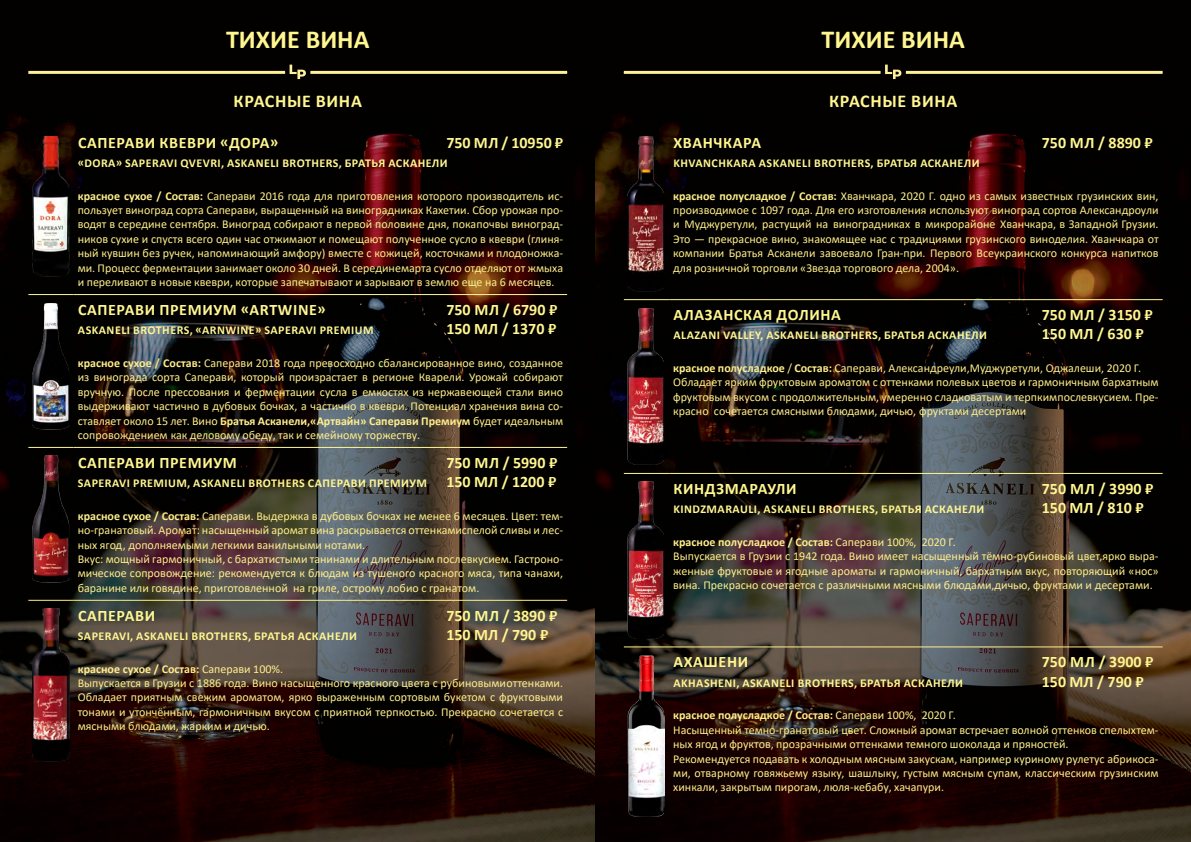
<style>
.page{position:relative;width:1191px;height:842px;background:#fff}
.page>*{position:absolute;margin:0;border:0;box-sizing:border-box;transform-origin:0 0}
.Заг-2{font:700 26px "Calibri";color:#fff690}
.Заг1{font:700 18px "Calibri";letter-spacing:.04em;color:#fff690}
.Название{font:700 16px "Calibri";letter-spacing:.04em;color:#fff690}
.Название-2{font:700 16px "Calibri";color:#fff690}
.Подзаг{font:700 16px "Calibri";color:#fff690}
.Osn{font:12px/14.4px "Calibri";color:#ffee8b;text-align:justify}
.Подзаг-2{font:700 12px "Calibri";letter-spacing:.04em;color:#fff690}
.Osn-2{font:700 12px "Calibri";color:#ffee8b}
.s1{font-weight:700}
.s2{font-size:16px}
.s3{font-weight:400}
</style>
<div class="page">
<img style="left:0;top:0;width:1191px;height:842px">
<hr style="left:28px;top:71px;width:257px;height:3px;background:#feef9a">
<hr style="left:310px;top:71px;width:257px;height:3px;background:#feef9a">
<svg style="left:289px;top:65px;width:17px;height:14px"></svg>
<hr style="left:624px;top:71px;width:256px;height:3px;background:#feef9a">
<hr style="left:906px;top:71px;width:256px;height:3px;background:#feef9a">
<svg style="left:885px;top:65px;width:16px;height:14px"></svg>
<hr style="left:28px;top:294px;width:46px;height:1px;background:#fff690">
<hr style="left:74px;top:294px;width:493px;height:1px;background:#fff690">
<hr style="left:28px;top:447px;width:46px;height:1px;background:#fff690">
<hr style="left:74px;top:447px;width:493px;height:1px;background:#fff690">
<hr style="left:28px;top:600px;width:46px;height:1px;background:#ffee8b">
<hr style="left:74px;top:600px;width:493px;height:1px;background:#ffee8b">
<img style="left:32px;top:136px;width:37px;height:141px">
<img style="left:32px;top:303px;width:37px;height:127px">
<img style="left:32px;top:456px;width:37px;height:127px">
<img style="left:32px;top:609px;width:37px;height:153px">
<hr style="left:624px;top:646px;width:45px;height:1px;background:#ffee8b">
<hr style="left:669px;top:646px;width:493px;height:1px;background:#ffee8b">
<hr style="left:624px;top:473px;width:45px;height:1px;background:#fff690">
<hr style="left:669px;top:473px;width:493px;height:1px;background:#fff690">
<hr style="left:624px;top:299px;width:45px;height:1px;background:#fff690">
<hr style="left:669px;top:299px;width:493px;height:1px;background:#fff690">
<img style="left:628px;top:136px;width:36px;height:155px">
<img style="left:628px;top:308px;width:36px;height:157px">
<img style="left:628px;top:482px;width:36px;height:156px">
<img style="left:628px;top:655px;width:36px;height:161px">
<p class="Заг-2" style="left:226px;top:21px;width:145px">ТИХИЕ ВИНА</p>
<p class="Заг-2" style="left:821px;top:21px;width:145px">ТИХИЕ ВИНА</p>
<p class="Заг1" style="left:233px;top:88px;width:130px">КРАСНЫЕ ВИНА</p>
<p class="Заг1" style="left:829px;top:88px;width:130px">КРАСНЫЕ ВИНА</p>
<p class="Название" style="left:78px;top:131px;width:202px">САПЕРАВИ КВЕВРИ «ДОРА»</p>
<p class="Название-2" style="left:446px;top:131px;width:119px">750 МЛ / 10950 ₽</p>
<p class="Подзаг-2" style="left:78px;top:154px;width:371px">«DORA» SAPERAVI QVEVRI, ASKANELI BROTHERS, БРАТЬЯ АСКАНЕЛИ</p>
<p class="Osn" style="left:78px;top:188px;width:487px"><span class="s1">красное сухое / Состав:</span> Саперави 2016 года для приготовления которого производитель ис&shy;пользует виноград сорта Саперави, выращенный на виноградниках Кахетии. Сбор урожая про&shy;водят в середине сентября. Виноград собирают в первой половине дня, пока почвы виноград&shy;ников сухие и спустя всего один час отжимают и помещают полученное сусло в квеври (глиня&shy;ный кувшин без ручек, напоминающий амфору) вместе с кожицей, косточками и плодоножка&shy;ми. Процесс ферментации занимает около 30 дней. В середине марта сусло отделяют от жмыха и переливают в новые квеври, которые запечатывают и зарывают в землю еще на 6 месяцев.</p>
<p class="Название" style="left:78px;top:298px;width:249px">САПЕРАВИ ПРЕМИУМ «ARTWINE»</p>
<p class="Название-2" style="left:446px;top:298px;width:113px">750 МЛ / 6790 ₽</p>
<p class="Подзаг-2" style="left:78px;top:322px;width:297px">ASKANELI BROTHERS, «ARNWINE» SAPERAVI PREMIUM</p>
<p class="Подзаг" style="left:446px;top:318px;width:112px">150 МЛ / 1370 ₽</p>
<p class="Osn" style="left:78px;top:355px;width:487px"><span class="s1">красное сухое / Состав:</span> Саперави 2018 года превосходно сбалансированное вино, созданное из винограда сорта Саперави, который произрастает в регионе Кварели. Урожай собирают вручную. После прессования и ферментации сусла в емкостях из нержавеющей стали вино выдерживают частично в дубовых бочках, а частично в квеври. Потенциал хранения вина со&shy;ставляет около 15 лет. Вино <span class="s1">Братья Асканели, «Артвайн» Саперави Премиум</span> будет идеальным сопровождением как деловому обеду, так и семейному торжеству.</p>
<p class="Название" style="left:78px;top:451px;width:160px">САПЕРАВИ ПРЕМИУМ</p>
<p class="Название-2" style="left:446px;top:451px;width:113px">750 МЛ / 5990 ₽</p>
<p class="Подзаг-2" style="left:78px;top:475px;width:480px">SAPERAVI PREMIUM, ASKANELI BROTHERS САПЕРАВИ ПРЕМИУМ <span class="s2">150 МЛ / 1200 ₽</span></p>
<p class="Osn" style="left:78px;top:508px;width:487px"><span class="s1">красное сухое / Состав:</span> Саперави. Выдержка в дубовых бочках не менее 6 месяцев. Цвет: тем&shy;но-гранатовый. Аромат: насыщенный аромат вина раскрывается оттенками спелой сливы и лес&shy;ных ягод, дополняемыми легкими ванильными нотами.</p>
<p class="Osn" style="left:78px;top:551px;width:487px">Вкус: мощный гармоничный, с бархатистыми танинами и длительным послевкусием. Гастроно&shy;мическое сопровождение: рекомендуется к блюдам из тушеного красного мяса, типа чанахи, баранине или говядине, приготовленной на гриле, острому лобио с гранатом.</p>
<p class="Название" style="left:78px;top:604px;width:79px">САПЕРАВИ</p>
<p class="Название-2" style="left:446px;top:604px;width:113px">750 МЛ / 3890 ₽</p>
<p class="Подзаг-2" style="left:78px;top:627px;width:280px">SAPERAVI, ASKANELI BROTHERS, БРАТЬЯ АСКАНЕЛИ</p>
<p class="Подзаг" style="left:446px;top:623px;width:104px">150 МЛ / 790 ₽</p>
<p class="Osn-2" style="left:78px;top:660px;width:207px">красное сухое / Состав: <span class="s3">Саперави 100%.</span></p>
<p class="Osn" style="left:78px;top:676px;width:487px">Выпускается в Грузии с 1886 года. Вино насыщенного красного цвета с рубиновыми оттенками.<br>Обладает приятным свежим ароматом, ярко выраженным сортовым букетом с фруктовыми тонами и утончённым, гармоничным вкусом с приятной терпкостью. Прекрасно сочетается с мясными блюдами, жарким и дичью.</p>
<p class="Название" style="left:673px;top:131px;width:89px">ХВАНЧКАРА</p>
<p class="Название-2" style="left:1041px;top:131px;width:113px">750 МЛ / 8890 ₽</p>
<p class="Подзаг-2" style="left:673px;top:154px;width:308px">KHVANCHKARA ASKANELI BROTHERS, БРАТЬЯ АСКАНЕЛИ</p>
<p class="Osn" style="left:673px;top:188px;width:487px"><span class="s1">красное полусладкое / Состав:</span> Хванчкара, 2020 Г. одно из самых известных грузинских вин, производимое с 1097 года. Для его изготовления используют виноград сортов Александроули и Муджуретули, растущий на виноградниках в микрорайоне Хванчкара, в Западной Грузии.<br>Это — прекрасное вино, знакомящее нас с традициями грузинского виноделия. Хванчкара от компании Братья Асканели завоевало Гран-при. Первого Всеукраинского конкурса напитков для розничной торговли «Звезда торгового дела, 2004».</p>
<p class="Название" style="left:673px;top:303px;width:169px">АЛАЗАНСКАЯ ДОЛИНА</p>
<p class="Название-2" style="left:1041px;top:303px;width:113px">750 МЛ / 3150 ₽</p>
<p class="Подзаг-2" style="left:673px;top:327px;width:315px">ALAZANI VALLEY, ASKANELI BROTHERS, БРАТЬЯ АСКАНЕЛИ</p>
<p class="Подзаг" style="left:1041px;top:323px;width:104px">150 МЛ / 630 ₽</p>
<p class="Osn" style="left:673px;top:360px;width:469px"><span class="s1">красное полусладкое</span> / <span class="s1">Состав:</span> Саперави, Александреули, Муджуретули, Оджалеши, 2020 Г.</p>
<p class="Osn" style="left:673px;top:375px;width:487px">Обладает ярким фруктовым ароматом с оттенками полевых цветов и гармоничным бархатным фруктовым вкусом с продолжительным, умеренно сладковатым и терпким послевкусием. Пре&shy;красно сочетается смясными блюдами, дичью, фруктами десертами</p>
<p class="Название" style="left:673px;top:477px;width:125px">КИНДЗМАРАУЛИ</p>
<p class="Название-2" style="left:1041px;top:477px;width:113px">750 МЛ / 3990 ₽</p>
<p class="Подзаг-2" style="left:673px;top:501px;width:312px">KINDZMARAULI, ASKANELI BROTHERS, БРАТЬЯ АСКАНЕЛИ</p>
<p class="Подзаг" style="left:1041px;top:496px;width:104px">150 МЛ / 810 ₽</p>
<p class="Osn-2" style="left:673px;top:533px;width:284px">красное полусладкое / Состав: <span class="s3">Саперави 100%, 2020 Г.</span></p>
<p class="Osn" style="left:673px;top:549px;width:487px">Выпускается в Грузии с 1942 года. Вино имеет насыщенный тёмно-рубиновый цвет, ярко выра&shy;женные фруктовые и ягодные ароматы и гармоничный, бархатным вкус, повторяющий «нос» вина. Прекрасно сочетается с различными мясными блюдами, дичью, фруктами и десертами.</p>
<p class="Название" style="left:673px;top:651px;width:76px">АХАШЕНИ</p>
<p class="Название-2" style="left:1041px;top:651px;width:113px">750 МЛ / 3900 ₽</p>
<p class="Подзаг-2" style="left:673px;top:674px;width:291px">AKHASHENI, ASKANELI BROTHERS, БРАТЬЯ АСКАНЕЛИ</p>
<p class="Подзаг" style="left:1041px;top:670px;width:104px">150 МЛ / 790 ₽</p>
<p class="Osn-2" style="left:673px;top:707px;width:284px">красное полусладкое / Состав: <span class="s3">Саперави 100%, 2020 Г.</span></p>
<p class="Osn" style="left:673px;top:722px;width:487px">Насыщенный темно-гранатовый цвет. Сложный аромат встречает волной оттенков спелых тем&shy;ных ягод и фруктов, прозрачными оттенками темного шоколада и пряностей.</p>
<p class="Osn" style="left:673px;top:751px;width:487px">Рекомендуется подавать к холодным мясным закускам, например куриному рулету с абрикоса&shy;ми, отварному говяжьему языку, шашлыку, густым мясным супам, классическим грузинским хинкали, закрытым пирогам, люля-кебабу, хачапури.</p>
</div>
